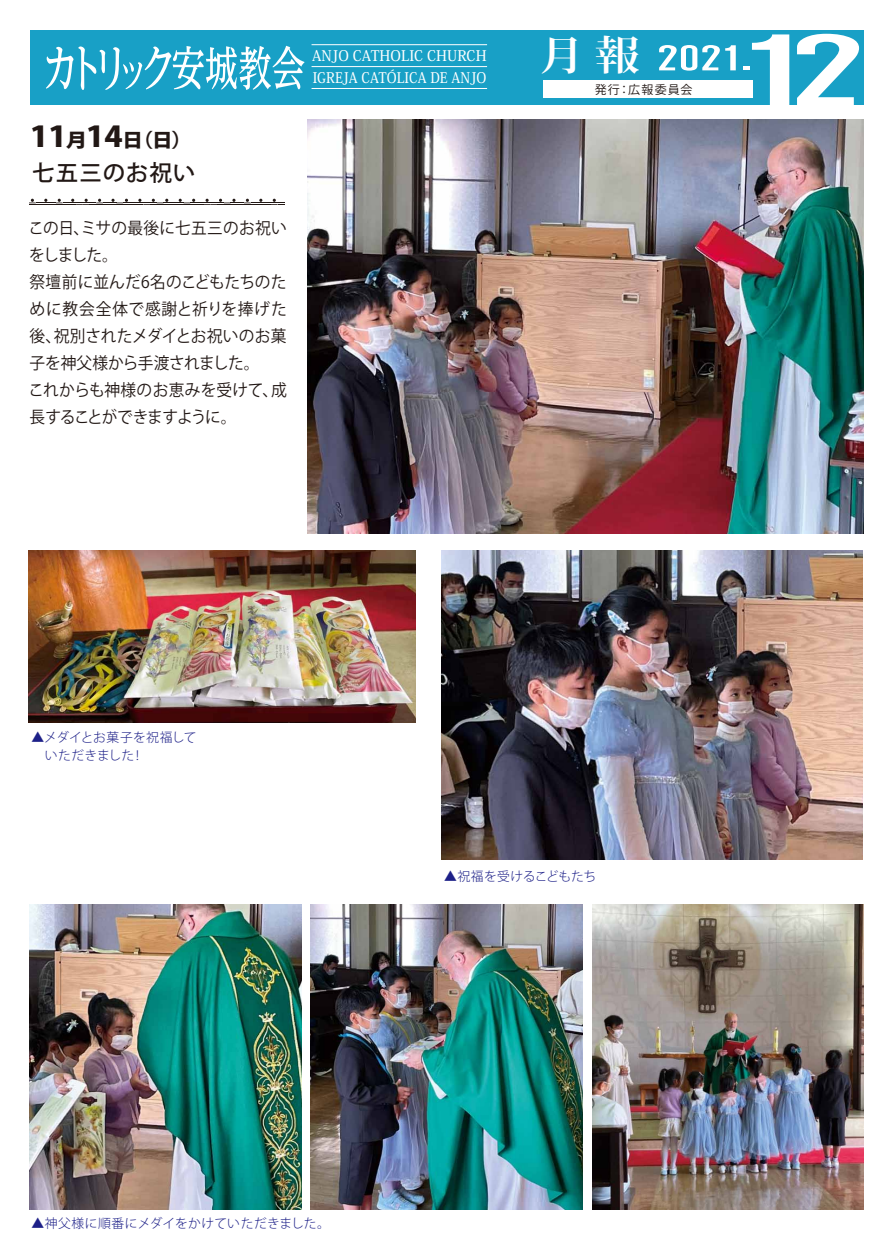
<style>
.page{position:relative;width:893px;height:1260px;background:#fff}
.page>*{position:absolute;margin:0;border:0;box-sizing:border-box;transform-origin:0 0}
.t1{font:89.25px "HG Gothic E";color:#fff;scale:2.14 1}
.t2{font:700 40.5px "Koz Min Pro";color:#fff;scale:1.11 1}
.t3{font:31.5px "HG Gothic E";color:#fff;scale:1.71 1}
.t4{font:500 22.5px "Koz Go Pro";letter-spacing:.045em;color:#221815}
.t5{font:800 18.9px "Koz Go Pro";color:#221815;scale:1.11 1}
.t6{font:16.5px/27px "Koz Go Pro";letter-spacing:.005em;color:#221815;scale:.95 1}
.t7{font:500 14.55px/22.2px "Koz Min Pr 6 N";color:#fff}
.t8{font:300 12.75px "Koz Go Pro";letter-spacing:.03em;color:#1d2088}
.t9{font:300 12.75px/18px "Koz Go Pro";letter-spacing:.01em;color:#1d2088}
.t10{font:300 12.75px "Koz Go Pro";letter-spacing:-.01em;color:#1d2088}
.t11{font:12px "Koz Go Pro";letter-spacing:.1em;color:#221815}
.s1{font-size:28.35px}
</style>
<div class="page">
<img style="left:307px;top:120px;width:556px;height:414px">
<div style="left:30px;top:30px;width:833px;height:75px;background:#18a0c6"></div>
<svg style="left:46px;top:46px;width:258px;height:44px"></svg>
<hr style="left:311px;top:44px;width:176px;height:1px;background:#fff">
<hr style="left:311px;top:66px;width:176px;height:1px;background:#fff">
<hr style="left:311px;top:88px;width:176px;height:1px;background:#fff">
<div style="left:543px;top:80px;width:210px;height:18px;background:#fff"></div>
<svg style="left:29px;top:199px;width:255px;height:6px"></svg>
<img style="left:30px;top:904px;width:271px;height:305px">
<img style="left:311px;top:904px;width:271px;height:305px">
<img style="left:592px;top:904px;width:271px;height:305px">
<img style="left:29px;top:550px;width:387px;height:172px">
<img style="left:441px;top:550px;width:421px;height:310px">
<p class="t5" style="left:30px;top:128px;width:148px"><span class="s1">11</span>月<span class="s1">14</span>日（日）</p>
<h3 class="t4" style="left:32px;top:158px;width:165px">七五三のお祝い</h3>
<p class="t6" style="left:29px;top:215px;width:273px">この日、ミサの最後に七五三のお祝いをしました。<br>祭壇前に並んだ6名のこどもたちのために教会全体で感謝と祈りを捧げた後、祝別されたメダイとお祝いのお菓子を神父様から手渡されました。<br>これからも神様のお恵みを受けて、成長することができますように。</p>
<p class="t7" style="left:312px;top:45px;width:176px">ANJO CATHOLIC CHURCH<br>IGREJA CATÓLICA DE ANJO</p>
<h3 class="t3" style="left:654px;top:43px;width:68px">2021.</h3>
<h1 class="t1" style="left:730px;top:27px;width:69px">12</h1>
<h2 class="t2" style="left:539px;top:26px;width:92px">月 報</h2>
<p class="t11" style="left:594px;top:81px;width:99px">発行：広報委員会</p>
<p class="t9" style="left:31px;top:728px;width:167px">▲メダイとお菓子を祝福して　いただきました！</p>
<p class="t10" style="left:444px;top:868px;width:154px">▲祝福を受けるこどもたち</p>
<p class="t8" style="left:31px;top:1215px;width:300px">▲神父様に順番にメダイをかけていただきました。</p>
</div>
